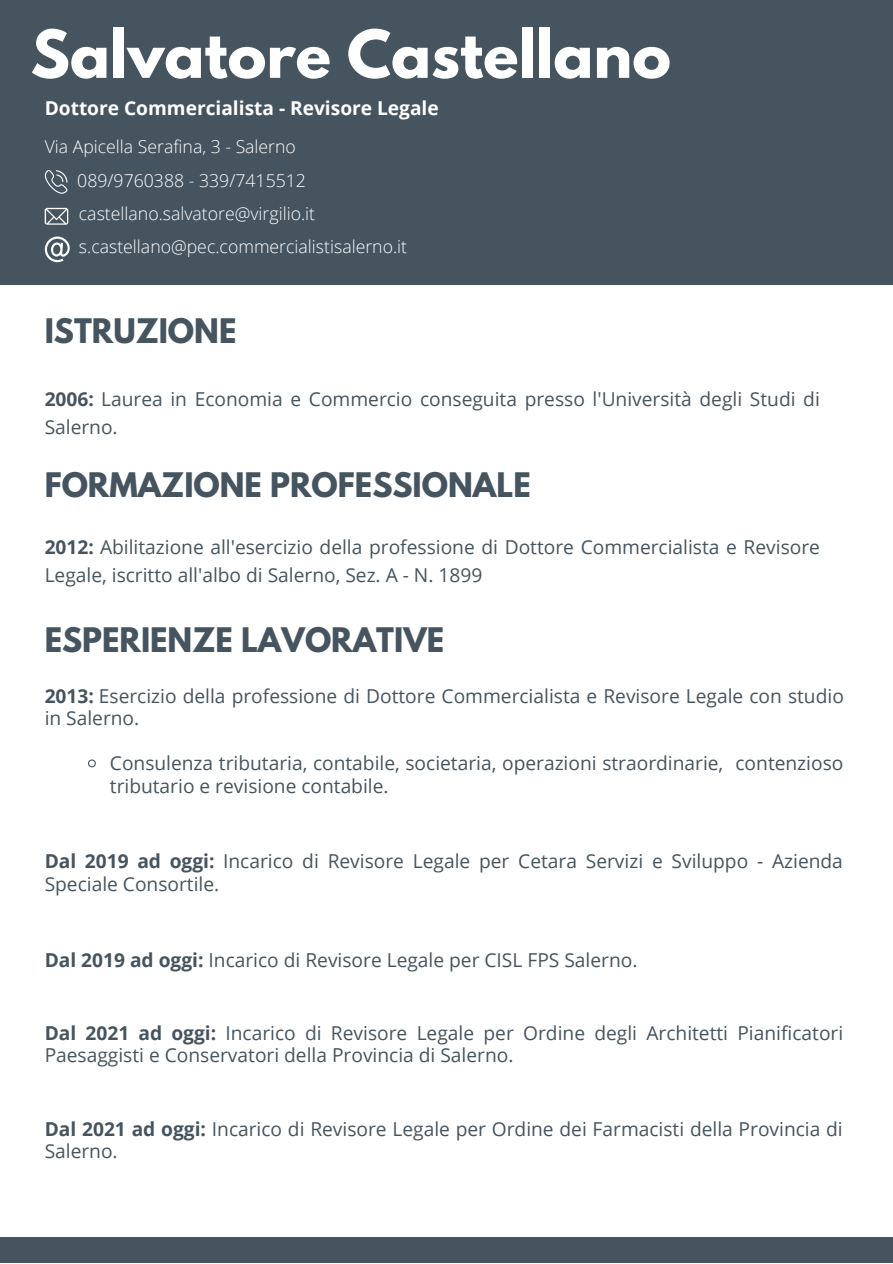
<style>
.page{position:relative;width:893px;height:1264px;background:#fff}
.page>*{position:absolute;margin:0;border:0;box-sizing:border-box;transform-origin:0 0}
.t1{font:700 58.65px "League Spartan";color:#fff}
.t2{font:700 30px "League Spartan";color:#45545f}
.t3{font:19.2px/22.5px "Open Sans";color:#45545f}
.t4{font:700 19.2px "Open Sans";color:#fff}
.t5{font:300 17.7px "Open Sans";color:#fff}
.s1{font-weight:700}
</style>
<div class="page">
<div style="left:0;top:0;width:892px;height:284px;background:#45545f"></div>
<div style="left:0;top:1237px;width:892px;height:25px;background:#45545f"></div>
<svg style="left:45px;top:170px;width:23px;height:24px"></svg>
<svg style="left:45px;top:208px;width:23px;height:17px"></svg>
<svg style="left:45px;top:236px;width:25px;height:26px"></svg>
<svg style="left:88px;top:759px;width:8px;height:9px"></svg>
<p class="t1" style="left:31px;top:25px;width:642px">Salvatore Castellano</p>
<p class="t4" style="left:45px;top:95px;width:395px">Dottore Commercialista - Revisore Legale</p>
<p class="t5" style="left:45px;top:134px;width:253px">Via Apicella Serafina, 3 - Salerno</p>
<p class="t5" style="left:77px;top:168px;width:230px">089/9760388 - 339/7415512</p>
<p class="t5" style="left:79px;top:201px;width:238px">castellano.salvatore@virgilio.it</p>
<p class="t5" style="left:79px;top:234px;width:330px">s.castellano@pec.commercialistisalerno.it</p>
<p class="t2" style="left:45px;top:316px;width:193px">ISTRUZIONE</p>
<p class="t3" style="left:45px;top:384px;width:776px;line-height:28px"><span class="s1">2006:</span> Laurea in Economia e Commercio conseguita presso l'Università degli Studi di<br>Salerno.</p>
<p class="t2" style="left:45px;top:470px;width:487px">FORMAZIONE PROFESSIONALE</p>
<p class="t3" style="left:45px;top:533px;width:776px;line-height:28px"><span class="s1">2012:</span> Abilitazione all'esercizio della professione di Dottore Commercialista e Revisore<br>Legale, iscritto all'albo di Salerno, Sez. A - N. 1899</p>
<p class="t2" style="left:45px;top:625px;width:401px">ESPERIENZE LAVORATIVE</p>
<p class="t3" style="left:45px;top:684px;width:800px"><span class="s1">2013:</span> Esercizio della professione di Dottore Commercialista e Revisore Legale con studio in Salerno.</p>
<p class="t3" style="left:110px;top:751px;width:735px">Consulenza tributaria, contabile, societaria, operazioni straordinarie, contenzioso tributario e revisione contabile.</p>
<p class="t3" style="left:45px;top:849px;width:799px"><span class="s1">Dal 2019 ad oggi:</span> Incarico di Revisore Legale per Cetara Servizi e Sviluppo - Azienda<br>Speciale Consortile.</p>
<p class="t3" style="left:45px;top:948px;width:594px"><span class="s1">Dal 2019 ad oggi:</span> Incarico di Revisore Legale per CISL FPS Salerno.</p>
<p class="t3" style="left:45px;top:1021px;width:800px"><span class="s1">Dal 2021 ad oggi:</span> Incarico di Revisore Legale per Ordine degli Architetti Pianificatori<br>Paesaggisti e Conservatori della Provincia di Salerno.</p>
<p class="t3" style="left:45px;top:1116px;width:799px"><span class="s1">Dal 2021 ad oggi:</span> Incarico di Revisore Legale per Ordine dei Farmacisti della Provincia di<br>Salerno.</p>
</div>
